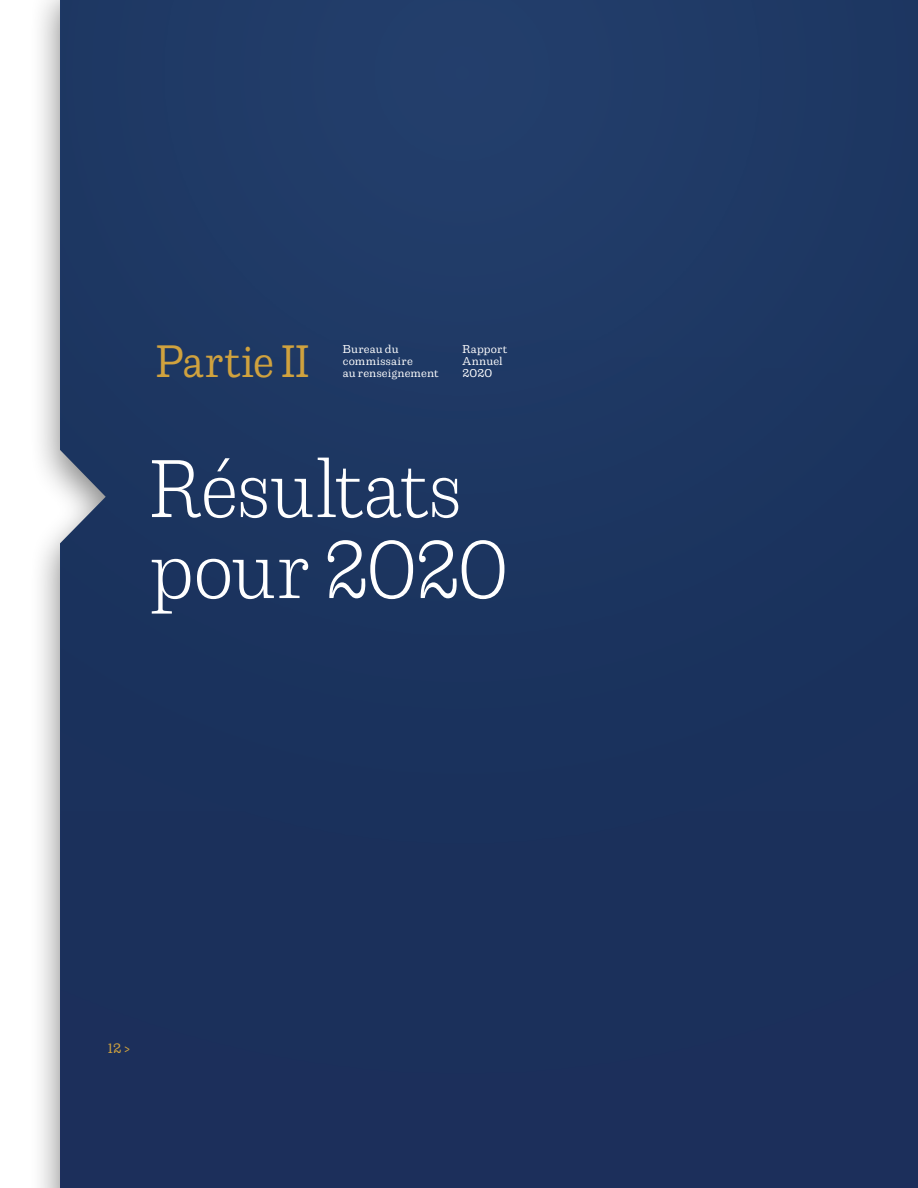
<style>
.page{position:relative;width:918px;height:1188px;background:#fff}
.page>*{position:absolute;margin:0;border:0;box-sizing:border-box;transform-origin:0 0}
.t1{font:300 81px/81px "Capital Serif";letter-spacing:-.01em;color:#fff;scale:.9 1}
.t2{font:45px "Capital Serif";letter-spacing:.01em;color:#d0a23e;scale:.9 1}
.t3{font:13.5px "Capital Serif";color:#d0a23e}
.t4{font:11.25px/12px "Capital Serif";letter-spacing:.02em;color:#fff}
.s1{font-weight:500;font-size:10.5px}
</style>
<div class="page">
<div style="left:29px;top:0;width:889px;height:1188px;background:#000;opacity:.47"></div>
<img style="left:60px;top:0;width:858px;height:1188px">
<h2 class="t2" style="left:156px;top:331px;width:171px">Partie II</h2>
<p class="t4" style="left:343px;top:343px;width:97px">Bureau du commissaire<br>au renseignement</p>
<p class="t4" style="left:463px;top:343px;width:46px">Rapport<br>Annuel<br>2020</p>
<h1 class="t1" style="left:150px;top:448px;width:400px">Résultats pour 2020</h1>
<p class="t3" style="left:108px;top:1039px;width:23px">12 <span class="s1">&gt;</span></p>
</div>
